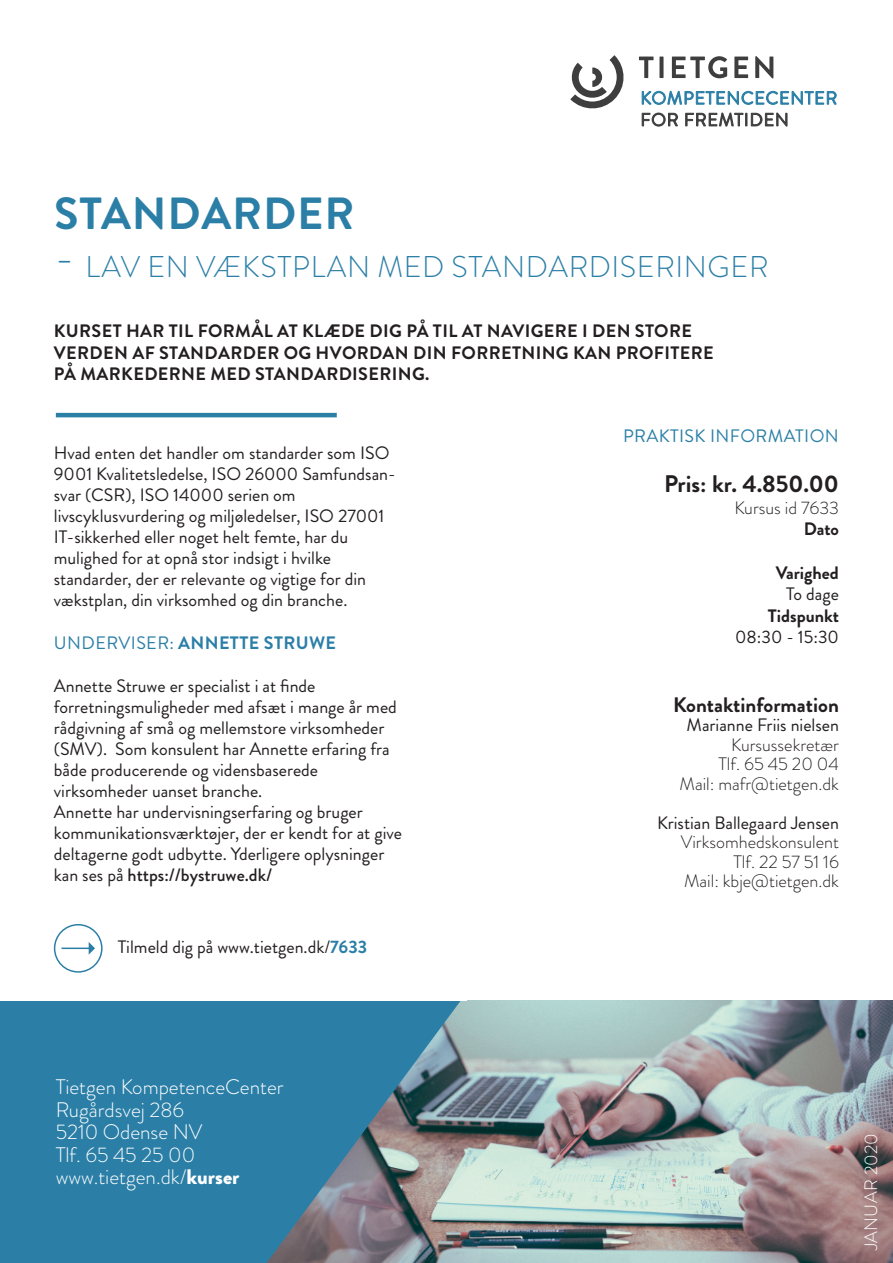
<style>
.page{position:relative;width:893px;height:1263px;background:#fff}
.page>*{position:absolute;margin:0;border:0;box-sizing:border-box;transform-origin:0 0}
.t1{font:700 45px "Brandon Grotesque";letter-spacing:.02em;color:#2b7fa7}
.t2{font:300 30px "Brandon Grotesque";letter-spacing:.02em;color:#2b7fa7}
.t3{font:700 24px "Brandon Grotesque";color:#231f20}
.t4{font:300 21px/22.5px "Brandon Grotesque";color:#fff}
.t5{font:700 21px "Brandon Grotesque";color:#231f20}
.t6{font:18px/21px "Brandon Grotesque";color:#231f20}
.t7{font:700 18px/21.6px "Brandon Grotesque";letter-spacing:.02em;color:#231f20}
.t8{font:300 18px/19.5px "Brandon Grotesque";color:#231f20;text-align:right}
.t9{font:700 18px "Brandon Grotesque";letter-spacing:.02em;color:#2b7fa7}
.t10{font:18px "Brandon Grotesque";letter-spacing:.02em;color:#2b7fa7}
.t11{font:700 18px "Brandon Grotesque";color:#231f20}
.t12{font:300 18px "Brandon Grotesque";letter-spacing:.015em;color:#fff}
.s1{font-size:45px}
.s2{font-weight:400}
.s3{font-weight:500}
.s4{font-weight:700;color:#2b7fa7}
.s5{font-weight:900}
</style>
<div class="page">
<img style="left:461px;top:1000px;width:431px;height:263px">
<svg style="left:639px;top:57px;width:14px;height:21px"></svg>
<svg style="left:659px;top:57px;width:4px;height:21px"></svg>
<svg style="left:672px;top:56px;width:55px;height:22px"></svg>
<svg style="left:734px;top:57px;width:14px;height:21px"></svg>
<svg style="left:755px;top:56px;width:18px;height:22px"></svg>
<svg style="left:570px;top:55px;width:54px;height:54px"></svg>
<svg style="left:642px;top:90px;width:194px;height:37px"></svg>
<svg style="left:0;top:1001px;width:461px;height:262px;background:#3d7fa0"></svg>
<hr style="left:56px;top:413px;width:281px;height:4px;background:#2b7fa7">
<div style="left:54px;top:924px;width:49px;height:49px;border:2px solid #2b7fa7;border-radius:50%"></div>
<hr style="left:62px;top:947px;width:27px;height:2px;background:#2b7fa7">
<svg style="left:89px;top:942px;width:6px;height:13px"></svg>
<h1 class="t1" style="left:54px;top:182px;width:302px">STANDARDER</h1>
<h2 class="t2" style="left:54px;top:246px;width:716px"><span class="s1">-</span> LAV EN VÆKSTPLAN MED STANDARDISERINGER</h2>
<p class="t7" style="left:54px;top:320px;width:661px">KURSET HAR TIL FORMÅL AT KLÆDE DIG PÅ TIL AT NAVIGERE I DEN STORE<br>VERDEN AF STANDARDER OG HVORDAN DIN FORRETNING KAN PROFITERE<br>PÅ MARKEDERNE MED STANDARDISERING.</p>
<p class="t6" style="left:54px;top:442px;width:343px">Hvad enten det handler om standarder som ISO 9001 Kvalitetsledelse, ISO 26000 Samfundsan&shy;svar (CSR), ISO 14000 serien om livscyklusvurdering og miljøledelser, ISO 27001<br>IT-sikkerhed eller noget helt femte, har du mulighed for at opnå stor indsigt i hvilke standarder, der er relevante og vigtige for din vækstplan, din virksomhed og din branche.</p>
<p class="t9" style="left:54px;top:631px;width:284px"><span class="s2">UNDERVISER:</span> ANNETTE STRUWE</p>
<p class="t6" style="left:54px;top:676px;width:350px">Annette Struwe er specialist i at finde forretningsmuligheder med afsæt i mange år med rådgivning af små og mellemstore virksomheder (SMV). Som konsulent har Annette erfaring fra både producerende og vidensbaserede virksomheder uanset branche.<br>Annette har undervisningserfaring og bruger kommunikationsværktøjer, der er kendt for at give deltagerne godt udbytte. Yderligere oplysninger kan ses på <span class="s3">https://bystruwe.dk/</span></p>
<p class="t6" style="left:118px;top:936px;width:251px">Tilmeld dig på www.tietgen.dk/<span class="s4">7633</span></p>
<p class="t10" style="left:623px;top:423px;width:217px">PRAKTISK INFORMATION</p>
<h3 class="t3" style="left:664px;top:467px;width:176px">Pris: kr. 4.850.00</h3>
<p class="t8" style="left:734px;top:498px;width:106px">Kursus id 7633</p>
<p class="t7" style="left:804px;top:519px;width:37px">Dato</p>
<p class="t11" style="left:776px;top:560px;width:65px">Varighed</p>
<p class="t6" style="left:786px;top:584px;width:54px">To dage</p>
<p class="t11" style="left:768px;top:603px;width:73px">Tidspunkt</p>
<p class="t6" style="left:735px;top:627px;width:105px">08:30 - 15:30</p>
<p class="t5" style="left:673px;top:690px;width:167px">Kontaktinformation</p>
<p class="t6" style="left:687px;top:715px;width:154px">Marianne Friis nielsen</p>
<p class="t8" style="left:680px;top:735px;width:161px">Kursussekretær<br>Tlf. 65 45 20 04<br>Mail: mafr@tietgen.dk</p>
<p class="t6" style="left:657px;top:812px;width:183px">Kristian Ballegaard Jensen</p>
<p class="t8" style="left:681px;top:832px;width:160px">Virksomhedskonsulent<br>Tlf. 22 57 51 16<br>Mail: kbje@tietgen.dk</p>
<p class="t4" style="left:56px;top:1076px;width:229px">Tietgen KompetenceCenter<br>Rugårdsvej 286<br>5210 Odense NV<br>Tlf. 65 45 25 00 www.tietgen.dk/<span class="s5">kurser</span></p>
<p class="t12" style="left:859px;top:1250px;width:118px;rotate:-90deg">JANUAR 2020</p>
</div>
